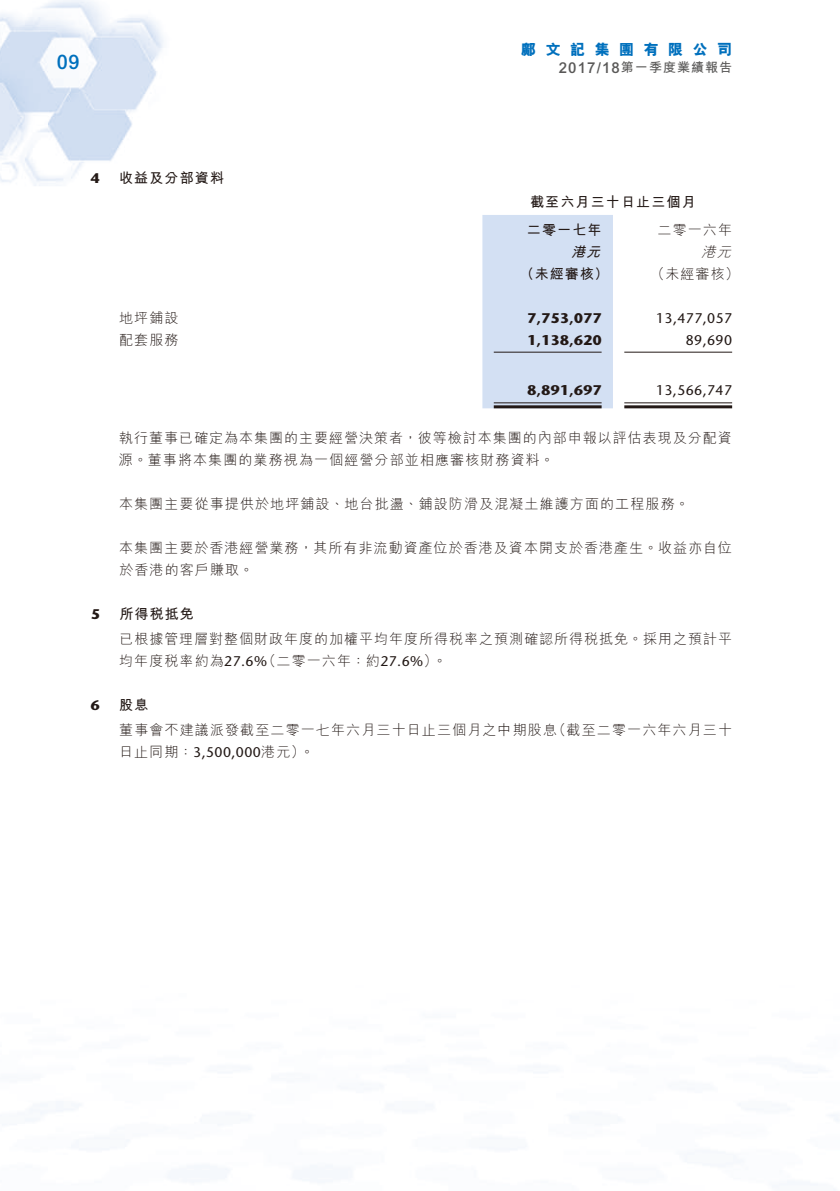
<style>
.page{position:relative;width:840px;height:1191px;background:#fff}
.page>*{position:absolute;margin:0;border:0;box-sizing:border-box;transform-origin:0 0}
.t1{font:500 20px "Arial MT Std";color:#0070bd}
.t2{font:800 15px "M Hei HK";letter-spacing:.63em;color:#0070bd}
.t3{font:500 15px "Arial MT Std";letter-spacing:.08em;color:#595857}
.t4{font:300 14px/22px "M Hei HK";letter-spacing:.08em;color:#231916}
.t5{font:500 14px "Stone Sans Std";letter-spacing:.03em;color:#231916}
.t6{font:700 14px "M Hei HK";letter-spacing:.08em;color:#231916}
.t7{font:700 14px "Stone Sans Std";letter-spacing:.03em;color:#231916}
.t8{font:italic 300 14px "M Hei HK";color:#231916}
.t9{font:italic 700 14px "M Hei HK";color:#231916}
.t10{font:700 13px "M Hei HK";letter-spacing:.08em;color:#595857}
.s1{font-family:"Stone Sans Std";font-weight:500}
.s2{font-family:"M Hei HK";font-weight:300}
</style>
<div class="page">
<img style="left:0;top:0;width:839px;height:1191px">
<div style="left:482px;top:215px;width:130px;height:193px;background:#d3e0f3"></div>
<hr style="left:493px;top:352px;width:108px;height:1px;background:#231916">
<hr style="left:624px;top:352px;width:107px;height:1px;background:#231916">
<hr style="left:493px;top:402px;width:108px;height:1px;background:#231916">
<hr style="left:493px;top:405px;width:108px;height:3px;background:#231916">
<hr style="left:624px;top:402px;width:107px;height:1px;background:#231916">
<hr style="left:624px;top:405px;width:107px;height:3px;background:#231916">
<p class="t2" style="left:521px;top:40px;width:212px">鄺文記集團有限公司</p>
<h1 class="t1" style="left:57px;top:50px;width:24px">09</h1>
<p class="t10" style="left:620px;top:58px;width:113px">第一季度業績報告</p>
<p class="t3" style="left:558px;top:59px;width:62px">2017/18</p>
<p class="t7" style="left:91px;top:169px;width:10px">4</p>
<p class="t7" style="left:91px;top:605px;width:10px">5</p>
<p class="t7" style="left:91px;top:696px;width:10px">6</p>
<p class="t6" style="left:119px;top:167px;width:106px">收益及分部資料</p>
<p class="t4" style="left:119px;top:306px;width:61px">地坪鋪設</p>
<p class="t4" style="left:119px;top:328px;width:61px">配套服務</p>
<p class="t6" style="left:530px;top:192px;width:167px">截至六月三十日止三個月</p>
<p class="t4" style="left:657px;top:218px;width:76px">二零一六年</p>
<p class="t6" style="left:526px;top:220px;width:76px">二零一七年</p>
<p class="t9" style="left:570px;top:242px;width:36px">港元</p>
<p class="t8" style="left:701px;top:242px;width:36px">港元</p>
<p class="t6" style="left:520px;top:264px;width:90px">（未經審核）</p>
<p class="t4" style="left:650px;top:262px;width:90px">（未經審核(</p>
<p class="t7" style="left:527px;top:310px;width:76px">7,753,077</p>
<p class="t5" style="left:655px;top:310px;width:77px">13,477,057</p>
<p class="t7" style="left:527px;top:332px;width:76px">1,138,620</p>
<p class="t5" style="left:685px;top:332px;width:48px">89,690</p>
<p class="t7" style="left:527px;top:382px;width:76px">8,891,697</p>
<p class="t4" style="left:119px;top:426px;width:614px">執行董事已確定為本集團的主要經營決策者，彼等檢討本集團的內部申報以評估表現及分配資源。董事將本集團的業務視為一個經營分部並相應審核財務資料。</p>
<p class="t4" style="left:119px;top:492px;width:571px">本集團主要從事提供於地坪鋪設、地台批盪、鋪設防滑及混凝土維護方面的工程服務。</p>
<p class="t4" style="left:119px;top:536px;width:614px">本集團主要於香港經營業務，其所有非流動資產位於香港及資本開支於香港產生。收益亦自位於香港的客戶賺取。</p>
<p class="t6" style="left:119px;top:603px;width:76px">所得稅抵免</p>
<p class="t5" style="left:655px;top:382px;width:77px">13,566,747</p>
<p class="t4" style="left:432px;top:627px;width:301px;text-indent:-313px">已根據管理層對整個財政年度的加權平均年度所得稅率之預測確認所得稅抵免。採用之預計平。</p>
<p class="t4" style="left:262px;top:649px;width:177px">（二零一六年：約<span class="s1">27.6%</span>(</p>
<p class="t4" style="left:119px;top:649px;width:149px">均年度稅率約為<span class="s1">27.6%</span></p>
<p class="t6" style="left:119px;top:694px;width:31px">股息</p>
<p class="t4" style="left:552px;top:718px;width:181px">（截至二零一六年六月三十</p>
<p class="t4" style="left:300px;top:718px;width:258px;text-indent:-181px">董事會不建議派發截至二零一七年六月三十日止三個月之中期股息。</p>
<p class="t5" style="left:119px;top:743px;width:187px"><span class="s2">日止同期：</span>3,500,000<span class="s2">港元(</span></p>
</div>
